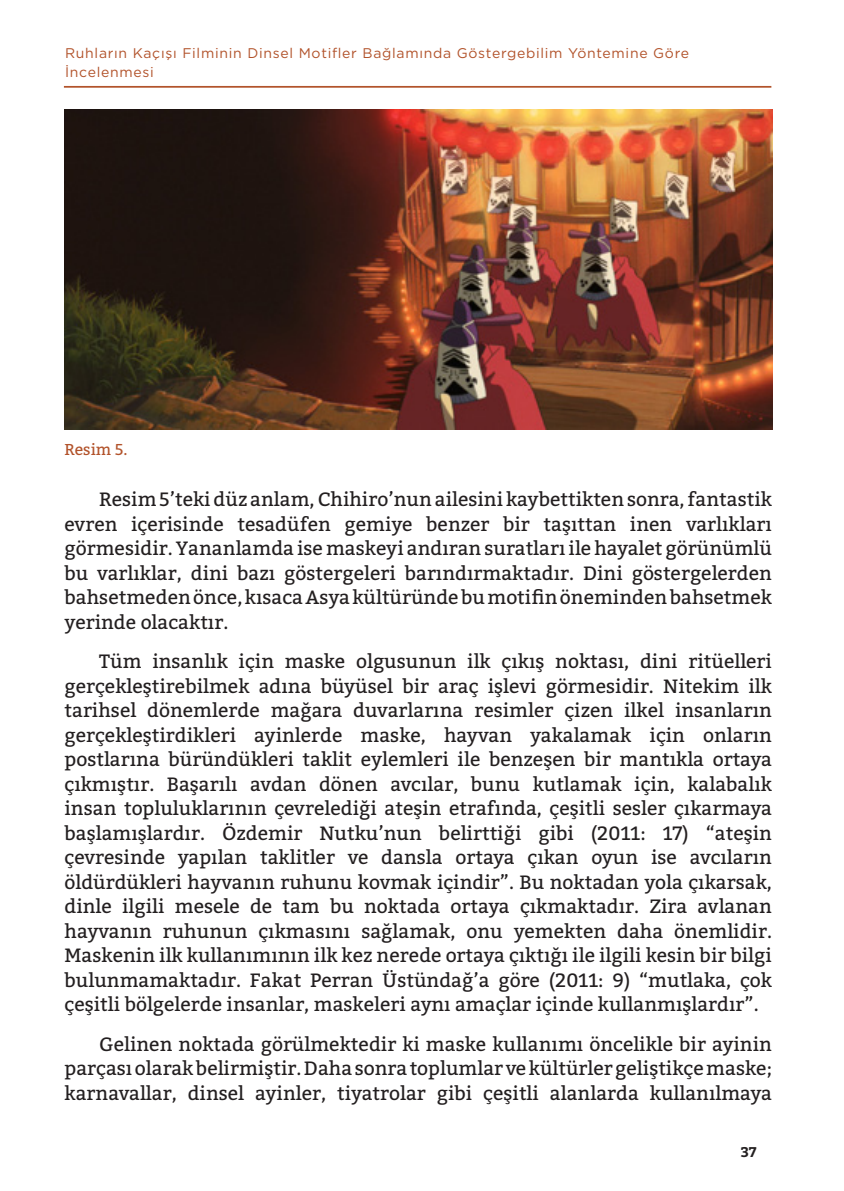
<style>
.page{position:relative;width:844px;height:1191px;background:#fff}
.page>*{position:absolute;margin:0;border:0;box-sizing:border-box;transform-origin:0 0}
.t1{font:19.25px/24.5px "Bitter";color:#231f20;text-align:justify}
.t2{font:15.75px "Bitter";color:#b2532b}
.t3{font:14px/19.2px "Gotham";letter-spacing:.05em;color:#b2532b}
.t4{font:700 14px "Bitter";color:#231f20}
</style>
<div class="page">
<img style="left:64px;top:109px;width:707px;height:320px">
<hr style="left:64px;top:86px;width:707px;height:2px;background:#b2532b">
<p class="t3" style="left:65px;top:43px;width:625px">Ruhların Kaçışı Filminin Dinsel Motifler Bağlamında Göstergebilim Yöntemine Göre<br>İncelenmesi</p>
<p class="t2" style="left:64px;top:439px;width:64px">Resim 5.</p>
<p class="t1" style="left:64px;top:487px;width:708px;text-indent:35px">Resim 5’teki düz anlam, Chihiro’nun ailesini kaybettikten sonra, fantastik evren içerisinde tesadüfen gemiye benzer bir taşıttan inen varlıkları görmesidir. Yananlamda ise maskeyi andıran suratları ile hayalet görünümlü bu varlıklar, dini bazı göstergeleri barındırmaktadır. Dini göstergelerden bahsetmeden önce, kısaca Asya kültüründe bu motifin öneminden bahsetmek yerinde olacaktır.</p>
<p class="t1" style="left:64px;top:649px;width:708px;text-indent:35px">Tüm insanlık için maske olgusunun ilk çıkış noktası, dini ritüelleri gerçekleştirebilmek adına büyüsel bir araç işlevi görmesidir. Nitekim ilk tarihsel dönemlerde mağara duvarlarına resimler çizen ilkel insanların gerçekleştirdikleri ayinlerde maske, hayvan yakalamak için onların postlarına büründükleri taklit eylemleri ile benzeşen bir mantıkla ortaya çıkmıştır. Başarılı avdan dönen avcılar, bunu kutlamak için, kalabalık insan topluluklarının çevrelediği ateşin etrafında, çeşitli sesler çıkarmaya başlamışlardır. Özdemir Nutku’nun belirttiği gibi (2011: 17) “ateşin çevresinde yapılan taklitler ve dansla ortaya çıkan oyun ise avcıların öldürdükleri hayvanın ruhunu kovmak içindir”. Bu noktadan yola çıkarsak, dinle ilgili mesele de tam bu noktada ortaya çıkmaktadır. Zira avlanan hayvanın ruhunun çıkmasını sağlamak, onu yemekten daha önemlidir.<br>Maskenin ilk kullanımının ilk kez nerede ortaya çıktığı ile ilgili kesin bir bilgi bulunmamaktadır. Fakat Perran Üstündağ’a göre (2011: 9) “mutlaka, çok çeşitli bölgelerde insanlar, maskeleri aynı amaçlar içinde kullanmışlardır”.</p>
<p class="t1" style="left:64px;top:1031px;width:708px;text-indent:35px">Gelinen noktada görülmektedir ki maske kullanımı öncelikle bir ayinin parçası olarak belirmiştir. Daha sonra toplumlar ve kültürler geliştikçe maske; karnavallar, dinsel ayinler, tiyatrolar gibi çeşitli alanlarda kullanılmaya</p>
<p class="t4" style="left:740px;top:1143px;width:17px">37</p>
</div>
